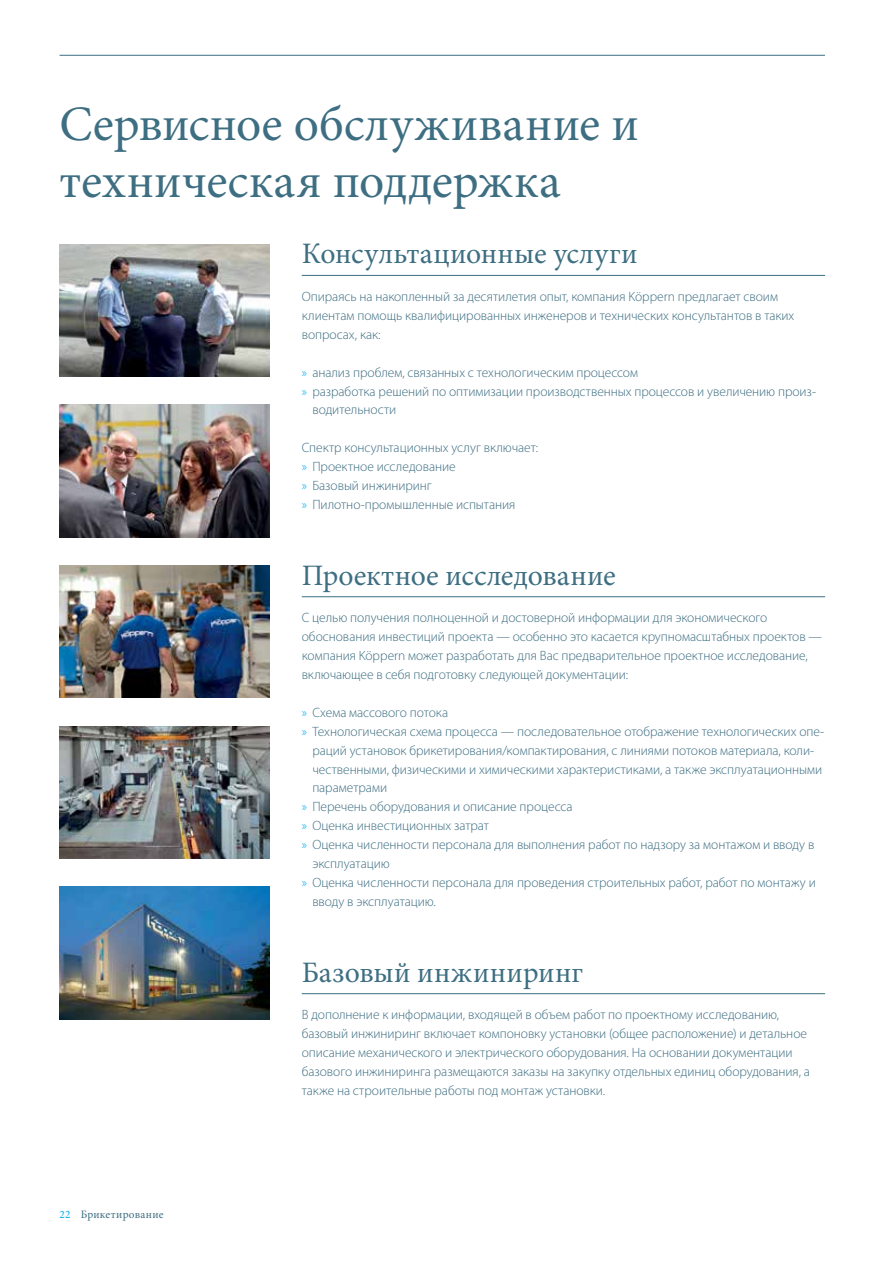
<style>
.page{position:relative;width:893px;height:1263px;background:#fff}
.page>*{position:absolute;margin:0;border:0;box-sizing:border-box;transform-origin:0 0}
.t1{font:49.5px/57px "Minion Pro";color:#3d6e82}
.t2{font:29.7px "Minion Pro";letter-spacing:.005em;color:#3d6e82}
.t3{font:300 13.5px/18.9px "Myriad Pro";letter-spacing:-.005em;color:#3d6e82}
.t4{font:11.25px "Minion Pro";letter-spacing:.025em;color:#3d6e82}
.s1{color:#00aeef}
</style>
<div class="page">
<img style="left:60px;top:405px;width:210px;height:132px">
<img style="left:60px;top:244px;width:210px;height:133px">
<img style="left:60px;top:566px;width:210px;height:132px">
<img style="left:60px;top:726px;width:210px;height:133px">
<img style="left:60px;top:887px;width:210px;height:132px">
<hr style="left:302px;top:275px;width:523px;height:1px;background:#3d6e82">
<hr style="left:302px;top:596px;width:523px;height:1px;background:#3d6e82">
<hr style="left:302px;top:993px;width:523px;height:1px;background:#3d6e82">
<hr style="left:60px;top:55px;width:765px;height:1px;background:#3d6e82">
<h1 class="t1" style="left:60px;top:96px;width:581px">Сервисное обслуживание и техническая поддержка</h1>
<h2 class="t2" style="left:302px;top:234px;width:337px">Консультационные услуги</h2>
<p class="t3" style="left:302px;top:287px;width:494px">Опираясь на накопленный за десятилетия опыт, компания Köppern предлагает своим клиентам помощь квалифицированных инженеров и технических консультантов в таких вопросах, как:</p>
<p class="t3" style="left:302px;top:363px;width:338px"><span class="s1">»</span> анализ проблем, связанных с технологическим процессом</p>
<p class="t3" style="left:302px;top:381px;width:516px"><span class="s1">»</span> разработка решений по оптимизации производственных процессов и увеличению произ-</p>
<p class="t3" style="left:312px;top:400px;width:85px">водительности</p>
<p class="t3" style="left:302px;top:438px;width:238px">Спектр консультационных услуг включает: <span class="s1">»</span> Проектное исследование<br><span class="s1">»</span> Базовый инжиниринг<br><span class="s1">»</span> Пилотно-промышленные испытания</p>
<h2 class="t2" style="left:302px;top:555px;width:316px">Проектное исследование</h2>
<p class="t3" style="left:302px;top:608px;width:522px">С целью получения полноценной и достоверной информации для экономического обоснования инвестиций проекта — особенно это касается крупномасштабных проектов — компания Köppern может разработать для Вас предварительное проектное исследование, включающее в себя подготовку следующей документации:</p>
<p class="t3" style="left:302px;top:703px;width:148px"><span class="s1">»</span> Схема массового потока</p>
<p class="t3" style="left:302px;top:722px;width:524px"><span class="s1">»</span> Технологическая схема процесса — последовательное отображение технологических опе-</p>
<p class="t3" style="left:312px;top:741px;width:503px">раций установок брикетирования/компактирования, с линиями потоков материала, коли-</p>
<p class="t3" style="left:312px;top:759px;width:511px">чественными, физическими и химическими характеристиками, а также эксплуатационными</p>
<p class="t3" style="left:312px;top:778px;width:76px">параметрами</p>
<p class="t3" style="left:302px;top:797px;width:272px"><span class="s1">»</span> Перечень оборудования и описание процесса</p>
<p class="t3" style="left:302px;top:816px;width:189px"><span class="s1">»</span> Оценка инвестиционных затрат</p>
<p class="t3" style="left:302px;top:835px;width:514px"><span class="s1">»</span> Оценка численности персонала для выполнения работ по надзору за монтажом и вводу в</p>
<p class="t3" style="left:312px;top:854px;width:79px">эксплуатацию</p>
<p class="t3" style="left:302px;top:873px;width:516px"><span class="s1">»</span> Оценка численности персонала для проведения строительных работ, работ по монтажу и</p>
<p class="t3" style="left:312px;top:892px;width:125px">вводу в эксплуатацию.</p>
<p class="t4" style="left:60px;top:1206px;width:105px"><span class="s1">22</span> Брикетирование</p>
<h2 class="t2" style="left:302px;top:952px;width:283px">Базовый инжиниринг</h2>
<p class="t3" style="left:302px;top:1005px;width:510px">В дополнение к информации, входящей в объем работ по проектному исследованию, базовый инжиниринг включает компоновку установки (общее расположение) и детальное описание механического и электрического оборудования. На основании документации базового инжиниринга размещаются заказы на закупку отдельных единиц оборудования, а также на строительные работы под монтаж установки.</p>
</div>
